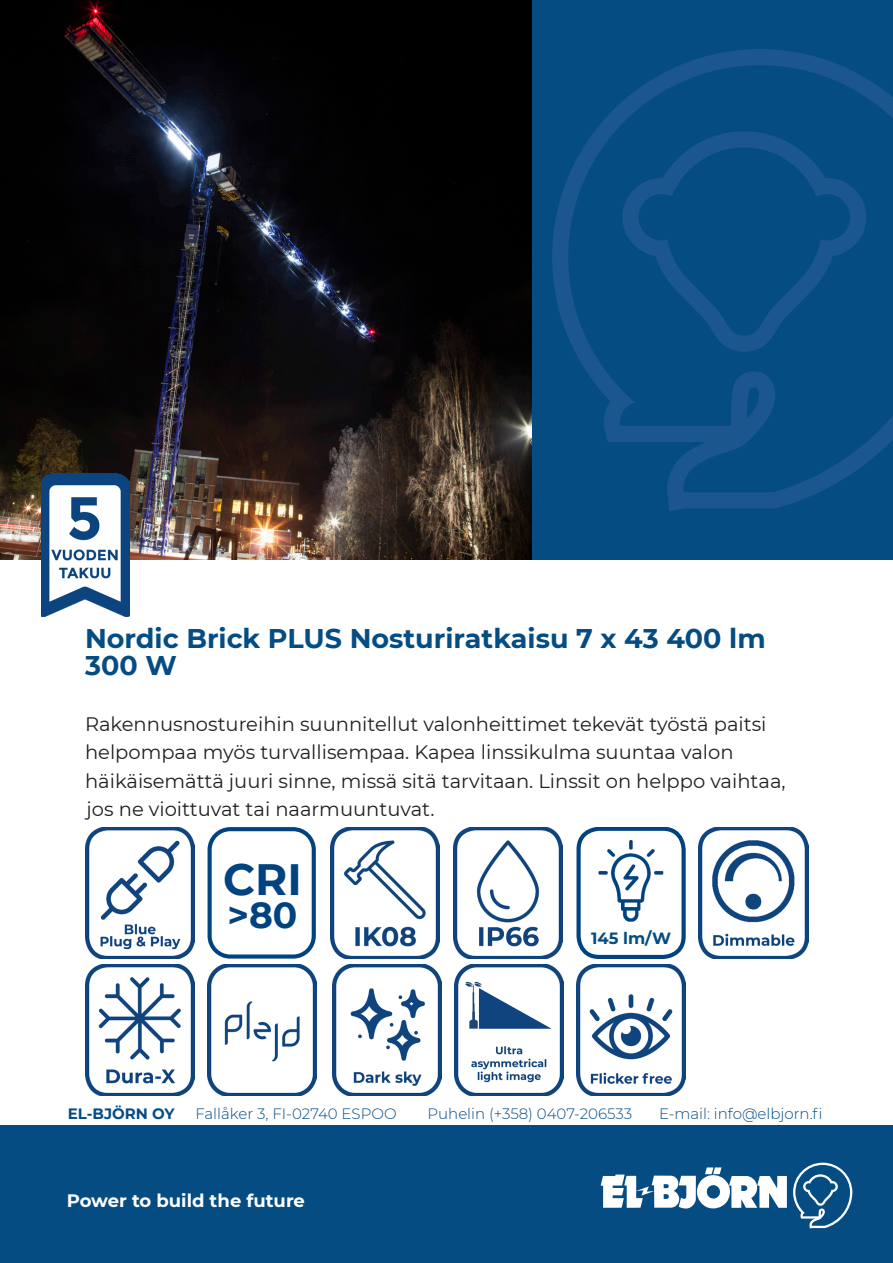
<style>
.page{position:relative;width:893px;height:1263px;background:#fff}
.page>*{position:absolute;margin:0;border:0;box-sizing:border-box;transform-origin:0 0}
.t1{font:700 43.8px "Montserrat";color:#004380}
.t2{font:700 36.15px "Montserrat";color:#004380}
.t3{font:700 27px/27px "Montserrat";color:#034d84}
.t4{font:19.5px/28.5px "Montserrat";color:#231f20}
.t5{font:700 18px "Montserrat";color:#fff}
.t6{font:700 16.35px "Montserrat";color:#054c83}
.t7{font:300 15px "Montserrat";color:#054c83}
.t8{font:700 15px "Montserrat";color:#054c83}
.s1{color:#054c83}
</style>
<div class="page">
<div style="left:0;top:1126px;width:893px;height:137px;background:#054c83"></div>
<svg style="left:601px;top:1167px;width:186px;height:42px"></svg>
<svg style="left:793px;top:1163px;width:59px;height:65px"></svg>
<img style="left:0;top:0;width:533px;height:559px">
<div style="left:533px;top:0;width:360px;height:559px;background:#054c83"></div>
<svg style="left:552px;top:49px;width:341px;height:462px"></svg>
<svg style="left:622px;top:131px;width:244px;height:221px"></svg>
<div style="left:208px;top:827px;width:108px;height:131px;border:4px solid #004380;border-radius:21px"></div>
<img style="left:330px;top:827px;width:110px;height:131px">
<img style="left:85px;top:827px;width:109px;height:131px">
<div style="left:576px;top:827px;width:110px;height:131px;border:4px solid #004380;border-radius:21px"></div>
<img style="left:598px;top:841px;width:66px;height:81px">
<img style="left:332px;top:964px;width:109px;height:132px">
<img style="left:41px;top:474px;width:88px;height:142px">
<img style="left:455px;top:964px;width:109px;height:132px">
<img style="left:454px;top:827px;width:109px;height:131px">
<img style="left:699px;top:827px;width:109px;height:131px">
<img style="left:85px;top:964px;width:109px;height:132px">
<img style="left:208px;top:964px;width:109px;height:132px">
<img style="left:576px;top:964px;width:110px;height:132px">
<p class="t3" style="left:85px;top:624px;width:682px">Nordic Brick PLUS Nosturiratkaisu <span class="s1">7 x 43 400 lm<br>300 W</span></p>
<p class="t4" style="left:85px;top:709px;width:683px">Rakennusnostureihin suunnitellut valonheittimet tekevät työstä paitsi</p>
<p class="t4" style="left:85px;top:737px;width:650px">helpompaa myös turvallisempaa. Kapea linssikulma suuntaa valon</p>
<p class="t4" style="left:85px;top:766px;width:702px">häikäisemättä juuri sinne, missä sitä tarvitaan. Linssit on helppo vaihtaa, jos ne vioittuvat tai naarmuuntuvat.</p>
<p class="t1" style="left:223px;top:847px;width:80px">CRI</p>
<p class="t2" style="left:227px;top:889px;width:71px">&gt;80</p>
<p class="t6" style="left:591px;top:926px;width:82px">145 lm/W</p>
<p class="t8" style="left:68px;top:1103px;width:108px">EL-BJÖRN OY</p>
<p class="t7" style="left:195px;top:1103px;width:203px">Fallåker 3, FI-02740 ESPOO</p>
<p class="t7" style="left:427px;top:1103px;width:206px">Puhelin (+358) 0407-206533</p>
<p class="t7" style="left:659px;top:1103px;width:165px">E-mail: info@elbjorn.fi</p>
<p class="t5" style="left:67px;top:1188px;width:240px">Power to build the future</p>
</div>
